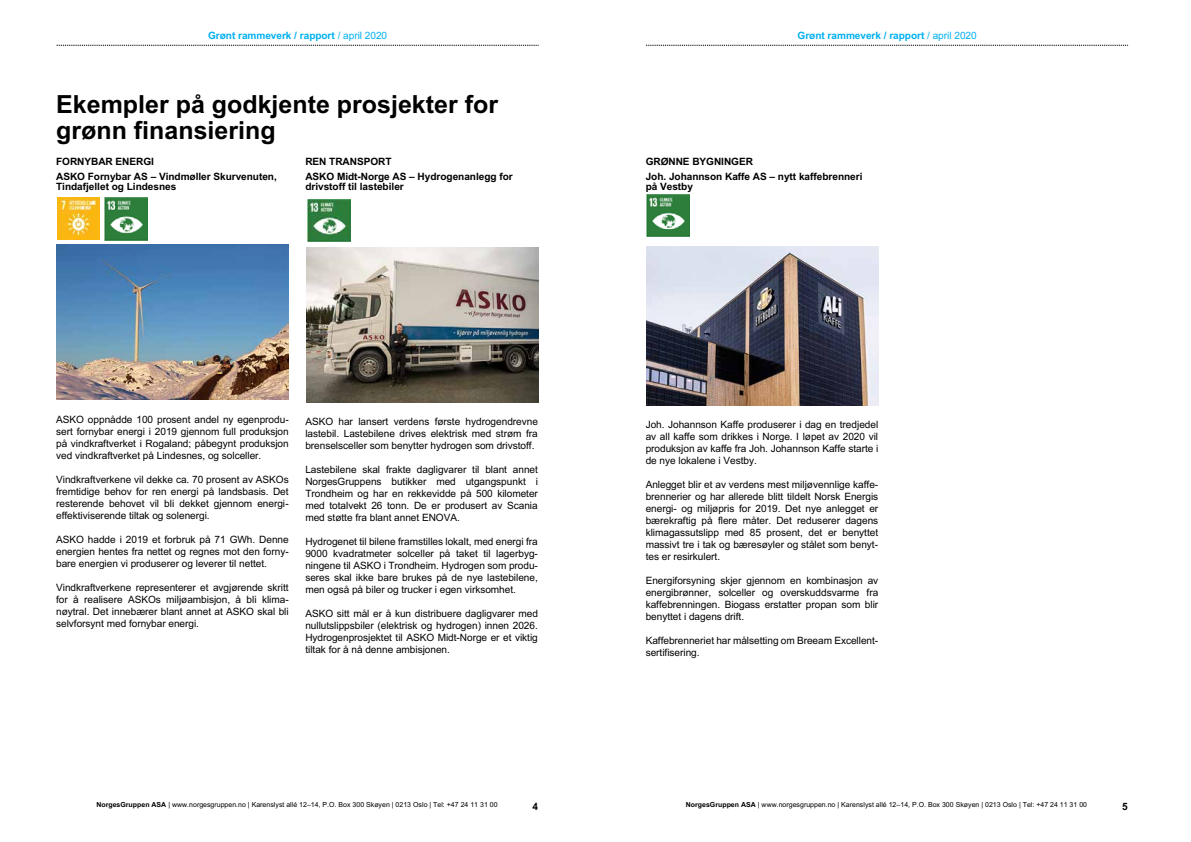
<style>
.page{position:relative;width:1191px;height:842px;background:#fff}
.page>*{position:absolute;margin:0;border:0;box-sizing:border-box;transform-origin:0 0}
.t1{font:700 25px/26.2px "Arial";color:#000}
.t2{font:10.1px/12px "Arial";letter-spacing:-.005em;color:#000;text-align:justify}
.t3{font:700 10.1px/14.4px "Arial";letter-spacing:-.005em;color:#000}
.t4{font:700 10.1px "Arial";letter-spacing:-.005em;color:#00b0f0}
.t5{font:7px "Arial";letter-spacing:.005em;color:#000}
.s1{font-weight:400}
.s2{font-weight:700}
</style>
<div class="page">
<svg style="left:647px;top:45px;width:481px;height:1px"></svg>
<img style="left:647px;top:194px;width:42px;height:43px">
<img style="left:646px;top:247px;width:232px;height:159px">
<svg style="left:57px;top:45px;width:481px;height:1px"></svg>
<img style="left:105px;top:198px;width:42px;height:42px">
<img style="left:57px;top:197px;width:43px;height:43px">
<img style="left:308px;top:199px;width:42px;height:43px">
<img style="left:56px;top:245px;width:232px;height:155px">
<img style="left:307px;top:247px;width:231px;height:155px">
<p class="t4" style="left:208px;top:29px;width:181px">Grønt rammeverk / rapport <span class="s1">/ april 2020</span></p>
<h1 class="t1" style="left:56px;top:91px;width:443px">Ekempler på godkjente prosjekter for grønn finansiering</h1>
<p class="t3" style="left:56px;top:155px;width:222px">FORNYBAR ENERGI<br>ASKO Fornybar AS – Vindmøller Skurvenuten,</p>
<p class="t3" style="left:56px;top:179px;width:122px">Tindafjellet og Lindesnes</p>
<p class="t3" style="left:305px;top:155px;width:209px">REN TRANSPORT<br>ASKO Midt-Norge AS – Hydrogenanlegg for</p>
<p class="t3" style="left:305px;top:179px;width:100px">drivstoff til lastebiler</p>
<p class="t2" style="left:56px;top:413px;width:234px">ASKO oppnådde 100 prosent andel ny egenprodu&shy;sert fornybar energi i 2019 gjennom full produksjon på vindkraftverket i Rogaland; påbegynt produksjon ved vindkraftverket på Lindesnes, og solceller.</p>
<p class="t2" style="left:56px;top:473px;width:234px">Vindkraftverkene vil dekke ca. 70 prosent av ASKOs fremtidige behov for ren energi på landsbasis. Det resterende behovet vil bli dekket gjennom energi&shy;effektiviserende tiltak og solenergi.</p>
<p class="t2" style="left:56px;top:533px;width:234px">ASKO hadde i 2019 et forbruk på 71 GWh. Denne energien hentes fra nettet og regnes mot den forny&shy;bare energien vi produserer og leverer til nettet.</p>
<p class="t2" style="left:56px;top:581px;width:234px">Vindkraftverkene representerer et avgjørende skritt for å realisere ASKOs miljøambisjon, å bli klima&shy;nøytral. Det innebærer blant annet at ASKO skal bli selvforsynt med fornybar energi.</p>
<p class="t2" style="left:305px;top:415px;width:234px">ASKO har lansert verdens første hydrogendrevne lastebil. Lastebilene drives elektrisk med strøm fra brenselsceller som benytter hydrogen som drivstoff.</p>
<p class="t2" style="left:305px;top:463px;width:234px">Lastebilene skal frakte dagligvarer til blant annet NorgesGruppens butikker med utgangspunkt i Trondheim og har en rekkevidde på 500 kilometer med totalvekt 26 tonn. De er produsert av Scania med støtte fra blant annet ENOVA.</p>
<p class="t2" style="left:305px;top:535px;width:234px">Hydrogenet til bilene framstilles lokalt, med energi fra 9000 kvadratmeter solceller på taket til lagerbyg&shy;ningene til ASKO i Trondheim. Hydrogen som produ&shy;seres skal ikke bare brukes på de nye lastebilene, men også på biler og trucker i egen virksomhet.</p>
<p class="t2" style="left:305px;top:607px;width:234px">ASKO sitt mål er å kun distribuere dagligvarer med nullutslippsbiler (elektrisk og hydrogen) innen 2026.<br>Hydrogenprosjektet til ASKO Midt-Norge er et viktig tiltak for å nå denne ambisjonen.</p>
<p class="t5" style="left:96px;top:800px;width:403px"><span class="s2">NorgesGruppen ASA</span> | www.norgesgruppen.no | Karenslyst allé 12–14, P.O. Box 300 Skøyen | 0213 Oslo | Tel: +47 24 11 31 00</p>
<p class="t3" style="left:532px;top:799px;width:7px">4</p>
<p class="t4" style="left:797px;top:29px;width:181px">Grønt rammeverk / rapport <span class="s1">/ april 2020</span></p>
<p class="t3" style="left:645px;top:155px;width:218px">GRØNNE BYGNINGER<br>Joh. Johannson Kaffe AS – nytt kaffebrenneri</p>
<p class="t3" style="left:645px;top:179px;width:49px">på Vestby</p>
<p class="t2" style="left:645px;top:419px;width:234px">Joh. Johannson Kaffe produserer i dag en tredjedel av all kaffe som drikkes i Norge. I løpet av 2020 vil produksjon av kaffe fra Joh. Johannson Kaffe starte i de nye lokalene i Vestby.</p>
<p class="t2" style="left:645px;top:479px;width:234px">Anlegget blir et av verdens mest miljøvennlige kaffe&shy;brennerier og har allerede blitt tildelt Norsk Energis energi- og miljøpris for 2019. Det nye anlegget er bærekraftig på flere måter. Det reduserer dagens klimagassutslipp med 85 prosent, det er benyttet massivt tre i tak og bæresøyler og stålet som benyt&shy;tes er resirkulert.</p>
<p class="t2" style="left:645px;top:575px;width:234px">Energiforsyning skjer gjennom en kombinasjon av energibrønner, solceller og overskuddsvarme fra kaffebrenningen. Biogass erstatter propan som blir benyttet i dagens drift.</p>
<p class="t2" style="left:645px;top:635px;width:234px">Kaffebrenneriet har målsetting om Breeam Excellent&shy;sertifisering.</p>
<p class="t5" style="left:686px;top:800px;width:403px"><span class="s2">NorgesGruppen ASA</span> | www.norgesgruppen.no | Karenslyst allé 12–14, P.O. Box 300 Skøyen | 0213 Oslo | Tel: +47 24 11 31 00</p>
<p class="t3" style="left:1122px;top:799px;width:7px">5</p>
</div>
